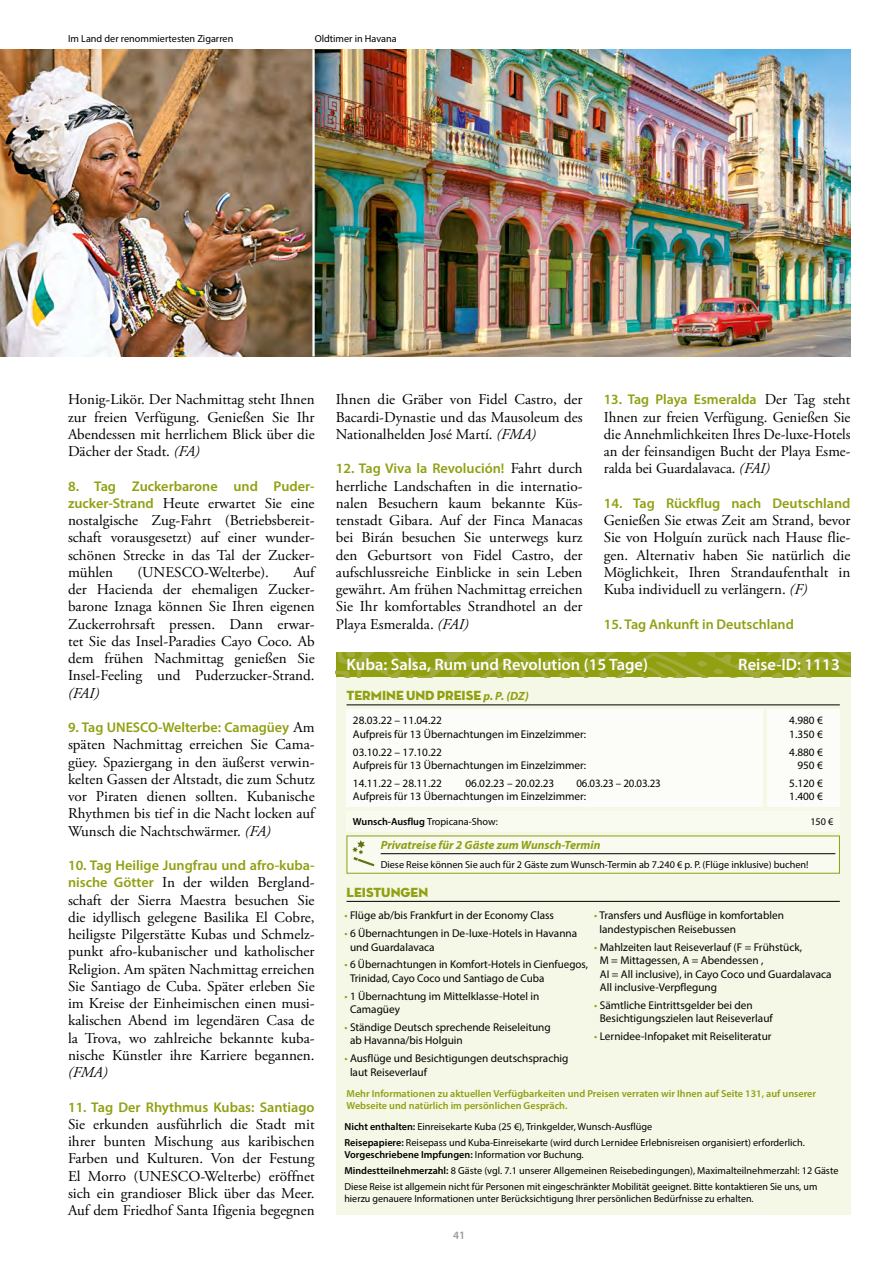
<style>
.page{position:relative;width:893px;height:1263px;background:#fff}
.page>*{position:absolute;margin:0;border:0;box-sizing:border-box;transform-origin:0 0}
.t1{font:600 16.5px "Myriad Pro";color:#fff}
.t2{font:15px/17.2px "Adobe Garamond Pro";color:#000;text-align:justify}
.t3{font:italic 15px "Adobe Garamond Pro";color:#000}
.t4{font:600 14.1px "Myriad Pro";color:#90a011}
.t5{font:13.5px "Neutra Disp Titling";color:#90a011}
.t6{font:italic 700 12px "Myriad Pro";color:#90a011}
.t7{font:11.25px/13.5px "Myriad Pro";color:#000}
.t8{font:600 11.25px "Myriad Pro";color:#9c9c9d}
.t9{font:10.2px/16.2px "Myriad Pro";color:#000}
.t10{font:600 10.2px/12.3px "Myriad Pro";color:#90a011}
.s1{font-style:italic}
.s2{font-family:"Myriad Pro";font-weight:600;font-size:14.1px;color:#90a011}
.s3{font-family:"Adobe Garamond Pro";font-weight:400;font-size:15px;color:#000}
.s4{font-family:"Myriad Pro";font-weight:700;font-style:italic;font-size:12px}
.s5{font-weight:600}
.s6{color:#90a011}
</style>
<div class="page">
<div style="left:336px;top:652px;width:514px;height:563px;background:#f5f8e6"></div>
<img style="left:0;top:49px;width:312px;height:307px">
<img style="left:315px;top:49px;width:535px;height:307px">
<img style="left:336px;top:652px;width:514px;height:25px">
<hr style="left:347px;top:901px;width:493px;height:1px;background:#000">
<div style="left:347px;top:836px;width:492px;height:37px;background:#f9fbf0"></div>
<svg style="left:352px;top:840px;width:22px;height:26px"></svg>
<hr style="left:381px;top:853px;width:454px;height:1px;background:#000">
<hr style="left:347px;top:705px;width:493px;height:1px;background:#000">
<div style="left:347px;top:811px;width:493px;height:20px;background:#f9fbf0"></div>
<div style="left:347px;top:709px;width:416px;height:98px;background:#fcfdf8"></div>
<div style="left:767px;top:709px;width:73px;height:98px;background:#fcfdf8"></div>
<p class="t9" style="left:68px;top:31px;width:167px">Im Land der renommiertesten Zigarren</p>
<p class="t9" style="left:315px;top:31px;width:84px">Oldtimer in Havana</p>
<p class="t2" style="left:68px;top:391px;width:248px">Honig-Likör. Der Nachmittag steht Ihnen zur freien Verfügung. Genießen Sie Ihr Abendessen mit herrlichem Blick über die Dächer der Stadt. <span class="s1">(FA)</span></p>
<p class="t4" style="left:68px;top:477px;width:247px">8. Tag Zuckerbarone und Puder-</p>
<p class="t2" style="left:68px;top:495px;width:248px;text-align:left"><span class="s2">zucker-Strand</span> Heute erwartet Sie eine nostalgische Zug-Fahrt (Betriebsbereit&shy;schaft vorausgesetzt) auf einer wunder&shy;schönen Strecke in das Tal der Zucker-- mühlen</p>
<p class="t2" style="left:68px;top:564px;width:248px;text-indent:225px">Auf der Hacienda der ehemaligen Zucker&shy;barone Iznaga können Sie Ihren eigenen Zuckerrohrsaft pressen. Dann erwar&shy;tet Sie das Insel-Paradies Cayo Coco. Ab dem frühen Nachmittag genießen Sie Insel-Feeling und Puderzucker-Strand.</p>
<p class="t3" style="left:68px;top:684px;width:33px">(FAI)</p>
<p class="t4" style="left:68px;top:718px;width:248px">9. Tag UNESCO-Welterbe: Camagüey <span class="s3">Am</span></p>
<p class="t2" style="left:68px;top:736px;width:248px">späten Nachmittag erreichen Sie Cama&shy;güey. Spaziergang in den äußerst verwin&shy;kelten Gassen der Altstadt, die zum Schutz vor Piraten dienen sollten. Kubanische Rhythmen bis tief in die Nacht locken auf Wunsch die Nachtschwärmer. <span class="s1">(FA)</span></p>
<p class="t4" style="left:68px;top:856px;width:248px">10. Tag Heilige Jungfrau und afro-kuba-</p>
<p class="t2" style="left:68px;top:874px;width:248px"><span class="s2">nische Götter</span> In der wilden Bergland&shy;schaft der Sierra Maestra besuchen Sie die idyllisch gelegene Basilika El Cobre, heiligste Pilgerstätte Kubas und Schmelz&shy;punkt afro-kubanischer und katholischer Religion. Am späten Nachmittag erreichen Sie Santiago de Cuba. Später erleben Sie im Kreise der Einheimischen einen musi&shy;kalischen Abend im legendären Casa de la Trova, wo zahlreiche bekannte kuba&shy;nische Künstler ihre Karriere begannen.</p>
<p class="t3" style="left:68px;top:1063px;width:41px">(FMA)</p>
<p class="t4" style="left:68px;top:1098px;width:248px">11. Tag Der Rhythmus Kubas: Santiago</p>
<p class="t2" style="left:68px;top:1116px;width:248px">Sie erkunden ausführlich die Stadt mit ihrer bunten Mischung aus karibischen Farben und Kulturen. Von der Festung El Morro (UNESCO-Welterbe) eröffnet sich ein grandioser Blick über das Meer.<br>Auf dem Friedhof Santa Ifigenia begegnen</p>
<p class="t2" style="left:137px;top:564px;width:133px">(UNESCO-Welterbe).</p>
<p class="t2" style="left:336px;top:391px;width:248px">Ihnen die Gräber von Fidel Castro, der Bacardi-Dynastie und das Mausoleum des Nationalhelden José Martí. <span class="s1">(FMA)</span></p>
<p class="t4" style="left:336px;top:460px;width:248px">12. Tag Viva la Revolución! <span class="s3">Fahrt durch</span></p>
<p class="t2" style="left:336px;top:478px;width:248px">herrliche Landschaften in die internatio&shy;nalen Besuchern kaum bekannte Küs&shy;tenstadt Gibara. Auf der Finca Manacas bei Birán besuchen Sie unterwegs kurz den Geburtsort von Fidel Castro, der aufschlussreiche Einblicke in sein Leben gewährt. Am frühen Nachmittag erreichen Sie Ihr komfortables Strandhotel an der Playa Esmeralda. <span class="s1">(FAI)</span></p>
<p class="t4" style="left:604px;top:391px;width:248px">13. Tag Playa Esmeralda <span class="s3">Der Tag steht</span></p>
<p class="t2" style="left:604px;top:409px;width:248px">Ihnen zur freien Verfügung. Genießen Sie die Annehmlichkeiten Ihres De-luxe-Hotels an der feinsandigen Bucht der Playa Esme&shy;ralda bei Guardalavaca. <span class="s1">(FAI)</span></p>
<p class="t4" style="left:604px;top:494px;width:248px">14. Tag Rückflug nach Deutschland</p>
<p class="t2" style="left:604px;top:512px;width:248px">Genießen Sie etwas Zeit am Strand, bevor Sie von Holguín zurück nach Hause flie&shy;gen. Alternativ haben Sie natürlich die Möglichkeit, Ihren Strandaufenthalt in Kuba individuell zu verlängern. <span class="s1">(F)</span></p>
<p class="t4" style="left:604px;top:615px;width:192px">15. Tag Ankunft in Deutschland</p>
<p class="t1" style="left:347px;top:654px;width:303px">Kuba: Salsa, Rum und Revolution (15 Tage)</p>
<p class="t1" style="left:738px;top:654px;width:103px">Reise-ID: 1113</p>
<p class="t5" style="left:347px;top:687px;width:184px">TERMINE UND PREISE <span class="s4">p. P. (DZ)</span></p>
<p class="t7" style="left:353px;top:714px;width:235px">28.03.22 – 11.04.22<br>Aufpreis für 13 Übernachtungen im Einzelzimmer:</p>
<p class="t7" style="left:353px;top:745px;width:235px">03.10.22 – 17.10.22<br>Aufpreis für 13 Übernachtungen im Einzelzimmer:</p>
<p class="t7" style="left:353px;top:776px;width:90px">14.11.22 – 28.11.22</p>
<p class="t7" style="left:465px;top:776px;width:90px">06.02.23 – 20.02.23</p>
<p class="t7" style="left:353px;top:776px;width:309px;text-indent:224px">06.03.23 – 20.03.23<br>Aufpreis für 13 Übernachtungen im Einzelzimmer:</p>
<p class="t7" style="left:789px;top:714px;width:35px">4.980 €<br>1.350 €</p>
<p class="t7" style="left:789px;top:745px;width:35px;text-align:right">4.880 €<br>950 €</p>
<p class="t7" style="left:789px;top:776px;width:35px">5.120 €<br>1.400 €</p>
<p class="t9" style="left:353px;top:813px;width:147px"><span class="s5">Wunsch-Ausflug</span> Tropicana-Show:</p>
<p class="t9" style="left:810px;top:813px;width:25px">150 €</p>
<p class="t6" style="left:381px;top:837px;width:221px">Privatreise für 2 Gäste zum Wunsch-Termin</p>
<p class="t9" style="left:381px;top:856px;width:429px">Diese Reise können Sie auch für 2 Gäste zum Wunsch-Termin ab 7.240 € p. P. (Flüge inklusive) buchen!</p>
<p class="t5" style="left:347px;top:884px;width:83px">LEISTUNGEN</p>
<p class="t7" style="left:599px;top:908px;width:186px;text-indent:-5px"><span class="s6">•</span> Transfers und Ausflüge in komfortablen landestypischen Reisebussen</p>
<p class="t7" style="left:600px;top:940px;width:233px;text-indent:-6px"><span class="s6">•</span> Mahlzeiten laut Reiseverlauf (F = Frühstück,<br>M = Mittagessen, A = Abendessen ,<br>AI = All inclusive), in Cayo Coco und Guardalavaca All inclusive-Verpflegung</p>
<p class="t7" style="left:600px;top:998px;width:175px;text-indent:-6px"><span class="s6">•</span> Sämtliche Eintrittsgelder bei den<br>Besichtigungszielen laut Reiseverlauf</p>
<p class="t7" style="left:594px;top:1029px;width:179px"><span class="s6">•</span> Lernidee-Infopaket mit Reiseliteratur</p>
<p class="t7" style="left:344px;top:908px;width:211px"><span class="s6">•</span> Flüge ab/bis Frankfurt in der Economy Class</p>
<p class="t7" style="left:350px;top:926px;width:229px;text-indent:-6px"><span class="s6">•</span> 6 Übernachtungen in De-luxe-Hotels in Havanna und Guardalavaca</p>
<p class="t7" style="left:350px;top:957px;width:240px;text-indent:-6px"><span class="s6">•</span> 6 Übernachtungen in Komfort-Hotels in Cienfuegos,<br>Trinidad, Cayo Coco und Santiago de Cuba</p>
<p class="t7" style="left:350px;top:989px;width:191px;text-indent:-6px"><span class="s6">•</span> 1 Übernachtung im Mittelklasse-Hotel in<br>Camagüey</p>
<p class="t7" style="left:350px;top:1020px;width:202px;text-indent:-6px"><span class="s6">•</span> Ständige Deutsch sprechende Reiseleitung ab Havanna/bis Holguin</p>
<p class="t7" style="left:350px;top:1051px;width:220px;text-indent:-6px"><span class="s6">•</span> Ausflüge und Besichtigungen deutschsprachig laut Reiseverlauf</p>
<p class="t10" style="left:347px;top:1087px;width:471px">Mehr Informationen zu aktuellen Verfügbarkeiten und Preisen verraten wir Ihnen auf Seite 131, auf unserer<br>Webseite und natürlich im persönlichen Gespräch.</p>
<p class="t9" style="left:344px;top:1118px;width:462px"><span class="s5">Nicht enthalten:</span> Einreisekarte Kuba (25 €), Trinkgelder, Wunsch-Ausflüge<br><span class="s5">Reisepapiere:</span> Reisepass und Kuba-Einreisekarte (wird durch Lernidee Erlebnisreisen organisiert) erforderlich.</p>
<p class="t9" style="left:344px;top:1146px;width:495px"><span class="s5">Vorgeschriebene Impfungen:</span> Information vor Buchung.<br><span class="s5">Mindestteilnehmerzahl:</span> 8 Gäste (vgl. 7.1 unserer Allgemeinen Reisebedingungen), Maximalteilnehmerzahl: 12 Gäste<br>Diese Reise ist allgemein nicht für Personen mit eingeschränkter Mobilität geeignet. Bitte kontaktieren Sie uns, um</p>
<p class="t9" style="left:344px;top:1191px;width:411px">hierzu genauere Informationen unter Berücksichtigung Ihrer persönlichen Bedürfnisse zu erhalten.</p>
<p class="t8" style="left:453px;top:1228px;width:14px">41</p>
</div>
